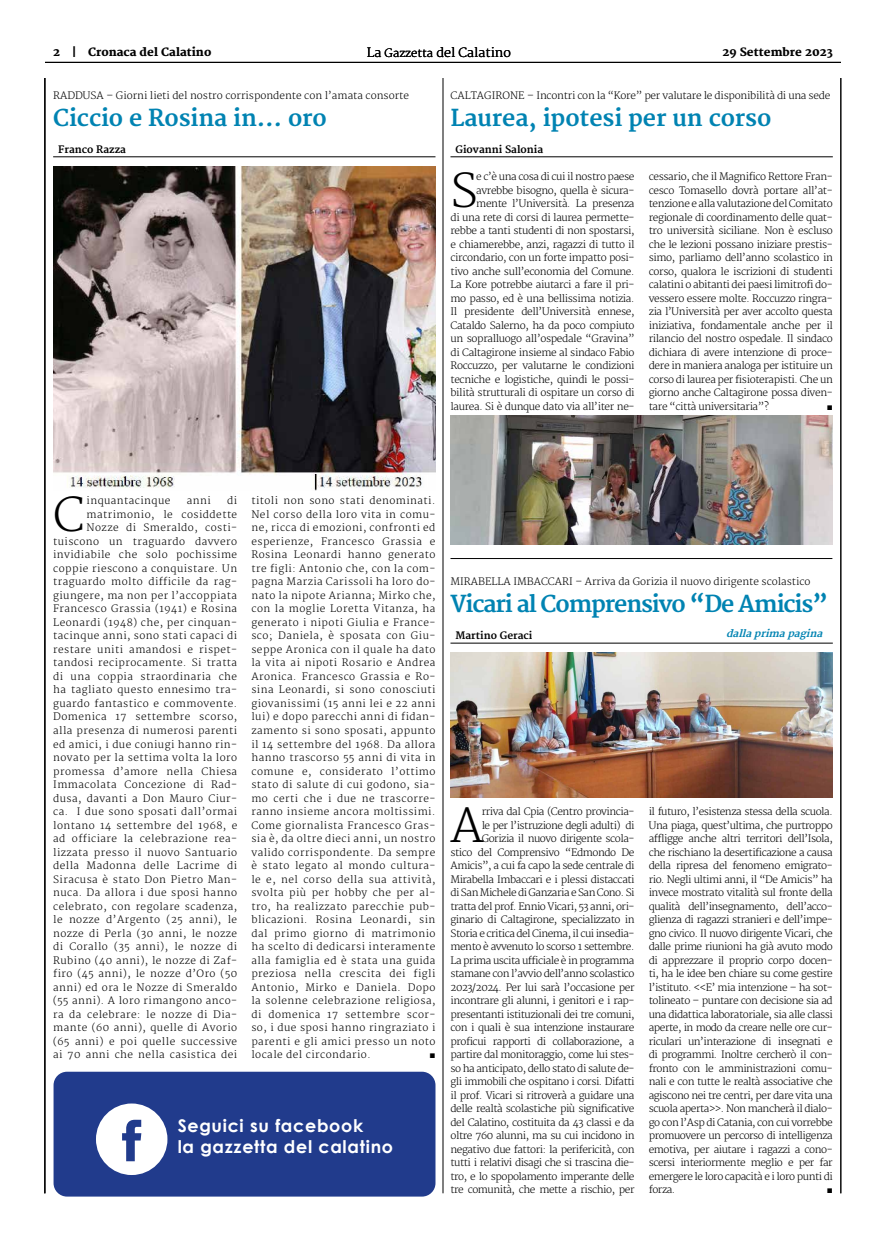
<style>
.page{position:relative;width:886px;height:1241px;background:#fff}
.page>*{position:absolute;margin:0;border:0;box-sizing:border-box;transform-origin:0 0}
.t1{font:300 45.62px "Merriweather";color:#000}
.t2{font:700 22.75px "Merriweather";letter-spacing:-.005em;color:#0083b2}
.t3{font:700 22.75px "Merriweather";letter-spacing:-.05em;color:#0083b2}
.t4{font:700 17.5px/21px "Century Gothic";letter-spacing:.04em;color:#fff}
.t5{font:300 12.5px "Merriweather";color:#000}
.t6{font:800 11.25px "Merriweather";color:#000}
.t7{font:300 11.25px "Merriweather";color:#000}
.t8{font:300 10px/13.5px "Merriweather";letter-spacing:-.035em;color:#000;text-align:justify}
.t9{font:300 10px/13.5px "Merriweather";letter-spacing:.045em;color:#000;text-align:right}
.t10{font:300 10px "Merriweather";color:#000}
.t11{font:700 10px "Merriweather";color:#000}
.t12{font:italic 700 10px "Merriweather";color:#0083b2}
.t13{font:10px "Arial";color:#000}
.s1{font-weight:700}
.s2{font-size:12.5px}
</style>
<div class="page">
<hr style="left:840px;top:78px;width:1px;height:1115px;background:#000">
<hr style="left:45px;top:62px;width:796px;height:1px;background:#000">
<hr style="left:45px;top:78px;width:1px;height:1115px;background:#000">
<hr style="left:443px;top:78px;width:1px;height:1115px;background:#000">
<hr style="left:53px;top:156px;width:382px;height:1px;background:#000">
<img style="left:53px;top:166px;width:382px;height:324px">
<hr style="left:450px;top:156px;width:383px;height:1px;background:#000">
<img style="left:450px;top:415px;width:383px;height:129px">
<hr style="left:450px;top:642px;width:383px;height:1px;background:#000">
<hr style="left:450px;top:558px;width:382px;height:1px;background:#000">
<img style="left:450px;top:652px;width:383px;height:145px">
<div style="left:54px;top:1071px;width:381px;height:125px;background:#213b8c;border-radius:13px"></div>
<svg style="left:96px;top:1103px;width:71px;height:71px"></svg>
<p class="t6" style="left:53px;top:45px;width:160px">2 <span class="s1">|</span> Cronaca del Calatino</p>
<p class="t7" style="left:367px;top:46px;width:68px"><span class="s2">La</span> Gazzetta</p>
<p class="t5" style="left:436px;top:45px;width:76px">del Calatino</p>
<p class="t6" style="left:722px;top:45px;width:112px">29 Settembre 2023</p>
<p class="t10" style="left:53px;top:90px;width:357px">RADDUSA – Giorni lieti del nostro corrispondente con l’amata consorte</p>
<h2 class="t2" style="left:53px;top:105px;width:275px">Ciccio e Rosina in… oro</h2>
<p class="t11" style="left:58px;top:144px;width:69px">Franco Razza</p>
<p class="t8" style="left:450px;top:89px;width:381px">CALTAGIRONE – Incontri con la “Kore” per valutare le disponibilità di una sede</p>
<h2 class="t2" style="left:450px;top:105px;width:322px">Laurea, ipotesi per un corso</h2>
<p class="t11" style="left:455px;top:144px;width:89px">Giovanni Salonia</p>
<h1 class="t1" style="left:450px;top:164px;width:29px">S</h1>
<p class="t8" style="left:450px;top:170px;width:186px;text-align:right">e c’è una cosa di cui il nostro paese avrebbe bisogno, quella è sicura&shy;mente l’Università. La presenza<br>di una rete di corsi di laurea permette&shy;rebbe a tanti studenti di non spostarsi, e chiamerebbe, anzi, ragazzi di tutto il circondario, con un forte impatto posi&shy;tivo anche sull’economia del Comune.<br>La Kore potrebbe aiutarci a fare il pri&shy;mo passo, ed è una bellissima notizia.<br>Il presidente dell’Università ennese, Cataldo Salerno, ha da poco compiuto un sopralluogo all’ospedale “Gravina” di Caltagirone insieme al sindaco Fabio Roccuzzo, per valutarne le condizioni tecniche e logistiche, quindi le possi&shy;bilità strutturali di ospitare un corso di laurea. Si è dunque dato via all’iter ne-</p>
<p class="t8" style="left:649px;top:170px;width:186px">cessario, che il Magnifico Rettore Fran&shy;cesco Tomasello dovrà portare all’at&shy;tenzione e alla valutazione del Comitato regionale di coordinamento delle quat&shy;tro università siciliane. Non è escluso che le lezioni possano iniziare prestis&shy;simo, parliamo dell’anno scolastico in corso, qualora le iscrizioni di studenti calatini o abitanti dei paesi limitrofi do&shy;vessero essere molte. Roccuzzo ringra&shy;zia l’Università per aver accolto questa iniziativa, fondamentale anche per il rilancio del nostro ospedale. Il sindaco dichiara di avere intenzione di proce&shy;dere in maniera analoga per istituire un corso di laurea per fisioterapisti. Che un giorno anche Caltagirone possa diven&shy;tare “città universitaria”?</p>
<p class="t13" style="left:827px;top:399px;width:8px">■</p>
<p class="t9" style="left:53px;top:494px;width:186px">di<br>matrimonio, le cosiddette<br>Nozze di Smeraldo, costi&shy;tuiscono un traguardo davvero invidiabile che solo pochissime coppie riescono a conquistare. Un traguardo molto difficile da rag&shy;giungere, ma non per l’accoppiata<br>Francesco Grassia (1941) e Rosina<br>Leonardi (1948) che, per cinquan&shy;tacinque anni, sono stati capaci di restare uniti amandosi e rispet&shy;tandosi reciprocamente. Si tratta di una coppia straordinaria che ha tagliato questo ennesimo tra&shy;guardo fantastico e commovente.<br>Domenica 17 settembre scorso, alla presenza di numerosi parenti ed amici, i due coniugi hanno rin&shy;novato per la settima volta la loro promessa d’amore nella Chiesa<br>Immacolata Concezione di Rad&shy;dusa, davanti a Don Mauro Ciur&shy;ca. I due sono sposati dall’ormai lontano 14 settembre del 1968, e ad officiare la celebrazione rea&shy;lizzata presso il nuovo Santuario della Madonna delle Lacrime di<br>Siracusa è stato Don Pietro Man&shy;nuca. Da allora i due sposi hanno celebrato, con regolare scadenza, le nozze d’Argento (25 anni), le nozze di Perla (30 anni, le nozze di Corallo (35 anni), le nozze di<br>Rubino (40 anni), le nozze di Zaf&shy;firo (45 anni), le nozze d’Oro (50 anni) ed ora le Nozze di Smeraldo (55 anni). A loro rimangono anco&shy;ra da celebrare: le nozze di Dia&shy;mante (60 anni), quelle di Avorio (65 anni) e poi quelle successive ai 70 anni che nella casistica dei</p>
<p class="t8" style="left:251px;top:494px;width:186px">titoli non sono stati denominati.<br>Nel corso della loro vita in comu&shy;ne, ricca di emozioni, confronti ed esperienze, Francesco Grassia e Rosina Leonardi hanno generato tre figli: Antonio che, con la com&shy;pagna Marzia Carissoli ha loro do&shy;nato la nipote Arianna; Mirko che, con la moglie Loretta Vitanza, ha generato i nipoti Giulia e France&shy;sco; Daniela, è sposata con Giu&shy;seppe Aronica con il quale ha dato la vita ai nipoti Rosario e Andrea Aronica. Francesco Grassia e Ro&shy;sina Leonardi, si sono conosciuti giovanissimi (15 anni lei e 22 anni lui) e dopo parecchi anni di fidan&shy;zamento si sono sposati, appunto il 14 settembre del 1968. Da allora hanno trascorso 55 anni di vita in comune e, considerato l’ottimo stato di salute di cui godono, sia&shy;mo certi che i due ne trascorre&shy;ranno insieme ancora moltissimi.<br>Come giornalista Francesco Gras&shy;sia è, da oltre dieci anni, un nostro valido corrispondente. Da sempre è stato legato al mondo cultura&shy;le e, nel corso della sua attività, svolta più per hobby che per al&shy;tro, ha realizzato parecchie pub&shy;blicazioni. Rosina Leonardi, sin dal primo giorno di matrimonio ha scelto di dedicarsi interamente alla famiglia ed è stata una guida preziosa nella crescita dei figli Antonio, Mirko e Daniela. Dopo la solenne celebrazione religiosa, di domenica 17 settembre scor&shy;so, i due sposi hanno ringraziato i parenti e gli amici presso un noto locale del circondario.</p>
<h1 class="t1" style="left:53px;top:488px;width:33px">C</h1>
<p class="t9" style="left:87px;top:494px;width:85px">inquantacinque</p>
<p class="t8" style="left:187px;top:494px;width:25px">anni</p>
<p class="t13" style="left:429px;top:1047px;width:8px">■</p>
<h3 class="t4" style="left:178px;top:1113px;width:217px">Seguici su facebook<br>la gazzetta del calatino</h3>
<p class="t10" style="left:450px;top:576px;width:362px">MIRABELLA IMBACCARI – Arriva da Gorizia il nuovo dirigente scolastico</p>
<h2 class="t3" style="left:450px;top:591px;width:379px">Vicari al Comprensivo “De Amicis”</h2>
<p class="t12" style="left:726px;top:627px;width:101px">dallaprimapagina</p>
<p class="t11" style="left:455px;top:630px;width:78px">Martino Geraci</p>
<p class="t8" style="left:450px;top:805px;width:186px;text-align:right">rriva dal Cpia (Centro provincia-<br>le per l’istruzione degli adulti) di Gorizia il nuovo dirigente scola-<br>stico del Comprensivo “Edmondo De Amicis”, a cui fa capo la sede centrale di Mirabella Imbaccari e i plessi distaccati di San Michele di Ganzaria e San Cono. Si tratta del prof. Ennio Vicari, 53 anni, ori&shy;ginario di Caltagirone, specializzato in Storia e critica del Cinema, il cui insedia&shy;mento è avvenuto lo scorso 1 settembre.<br>La prima uscita ufficiale è in programma stamane con l’avvio dell’anno scolastico 2023/2024. Per lui sarà l’occasione per incontrare gli alunni, i genitori e i rap&shy;presentanti istituzionali dei tre comuni, con i quali è sua intenzione instaurare proficui rapporti di collaborazione, a partire dal monitoraggio, come lui stes&shy;so ha anticipato, dello stato di salute de&shy;gli immobili che ospitano i corsi. Difatti il prof. Vicari si ritroverà a guidare una delle realtà scolastiche più significative del Calatino, costituita da 43 classi e da oltre 760 alunni, ma su cui incidono in negativo due fattori: la perifericità, con tutti i relativi disagi che si trascina die&shy;tro, e lo spopolamento imperante delle tre comunità, che mette a rischio, per</p>
<p class="t8" style="left:649px;top:805px;width:186px">il futuro, l’esistenza stessa della scuola.<br>Una piaga, quest’ultima, che purtroppo affligge anche altri territori dell’Isola, che rischiano la desertificazione a causa della ripresa del fenomeno emigrato&shy;rio. Negli ultimi anni, il “De Amicis” ha invece mostrato vitalità sul fronte della qualità dell’insegnamento, dell’acco&shy;glienza di ragazzi stranieri e dell’impe&shy;gno civico. Il nuovo dirigente Vicari, che dalle prime riunioni ha già avuto modo di apprezzare il proprio corpo docen&shy;ti, ha le idee ben chiare su come gestire l’istituto. &lt;&lt;E’ mia intenzione – ha sot&shy;tolineato – puntare con decisione sia ad una didattica laboratoriale, sia alle classi aperte, in modo da creare nelle ore cur&shy;riculari un’interazione di insegnati e di programmi. Inoltre cercherò il con&shy;fronto con le amministrazioni comu&shy;nali e con tutte le realtà associative che agiscono nei tre centri, per dare vita una scuola aperta&gt;&gt;. Non mancherà il dialo&shy;go con l’Asp di Catania, con cui vorrebbe promuovere un percorso di intelligenza emotiva, per aiutare i ragazzi a cono&shy;scersi interiormente meglio e per far emergere le loro capacità e i loro punti di forza.</p>
<h1 class="t1" style="left:450px;top:799px;width:35px">A</h1>
<p class="t13" style="left:827px;top:1182px;width:8px">■</p>
</div>
